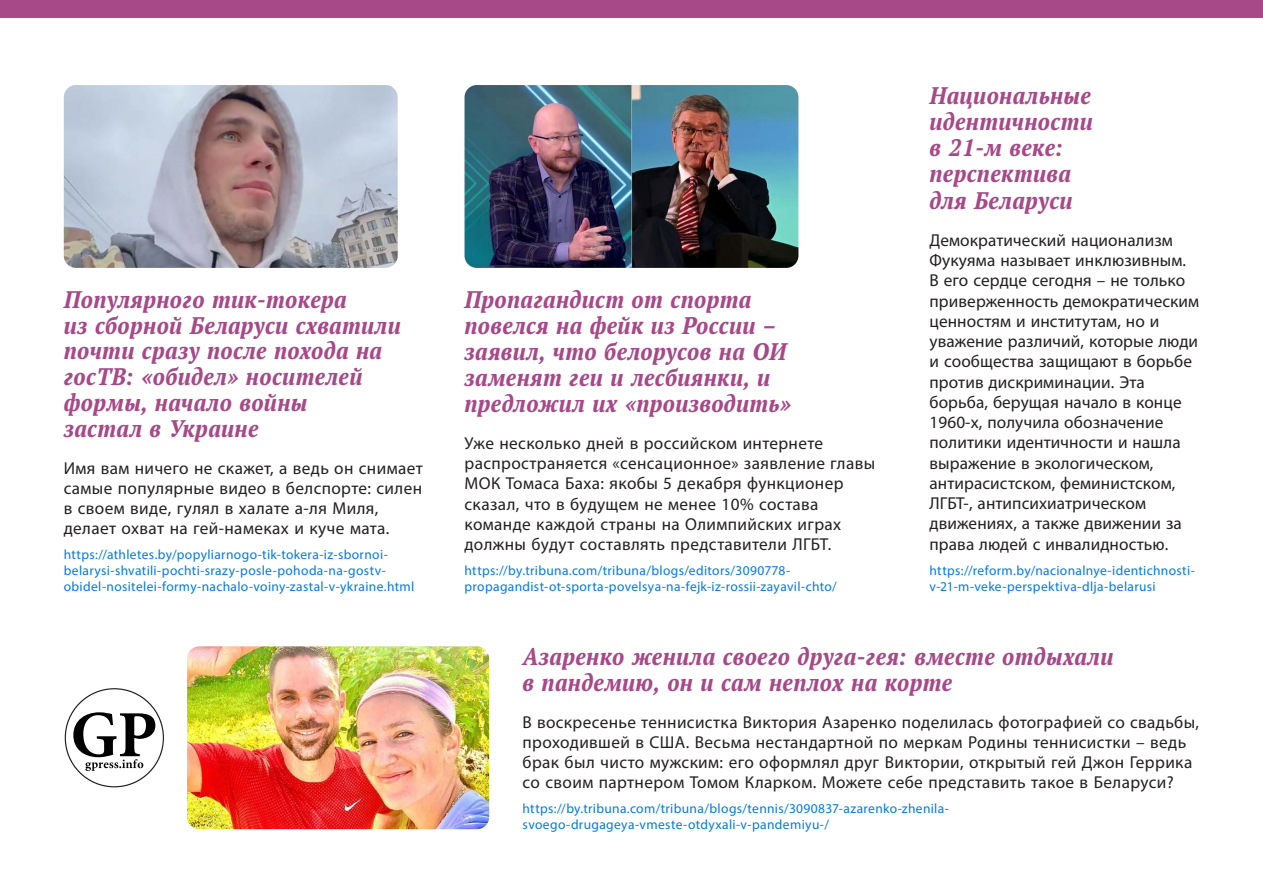
<style>
.page{position:relative;width:1263px;height:893px;background:#fff}
.page>*{position:absolute;margin:0;border:0;box-sizing:border-box;transform-origin:0 0}
.t1{font:italic 700 condensed 24px/26px "PT Serif Pro";letter-spacing:.025em;color:#a74889}
.t2{font:17.25px/20.2px "Myriad Pro";letter-spacing:.015em;color:#231f20}
.t3{font:13.5px/16.2px "Myriad Pro";letter-spacing:.025em;color:#007ae5}
</style>
<div class="page">
<div style="left:0;top:0;width:1263px;height:17px;background:#a74889"></div>
<img style="left:64px;top:85px;width:334px;height:183px">
<img style="left:464px;top:85px;width:334px;height:183px">
<img style="left:187px;top:646px;width:302px;height:183px">
<svg style="left:65px;top:688px;width:99px;height:99px"></svg>
<h1 class="t1" style="left:64px;top:286px;width:338px">Популярного тик-токера<br>из сборной Беларуси схватили почти сразу после похода на госТВ: «обидел» носителей формы, начало войны<br>застал в Украине</h1>
<p class="t2" style="left:64px;top:458px;width:360px">Имя вам ничего не скажет, а ведь он снимает самые популярные видео в белспорте: силен в своем виде, гулял в халате а-ля Миля, делает охват на гей-намеках и куче мата.</p>
<p class="t3" style="left:64px;top:546px;width:352px">https://athletes.by/popyliarnogo-tik-tokera-iz-sbornoi&shy;belarysi-shvatili-pochti-srazy-posle-pohoda-na-gostv&shy;obidel-nositelei-formy-nachalo-voiny-zastal-v-ykraine.html</p>
<h1 class="t1" style="left:464px;top:286px;width:328px">Пропагандист от спорта повелся на фейк из России – заявил, что белорусов на ОИ заменят геи и лесбиянки, и предложил их «производить»</h1>
<p class="t2" style="left:464px;top:433px;width:412px">Уже несколько дней в российском интернете распространяется «сенсационное» заявление главы МОК Томаса Баха: якобы 5 декабря функционер сказал, что в будущем не менее 10% состава команде каждой страны на Олимпийских играх должны будут составлять представители ЛГБТ.</p>
<p class="t3" style="left:464px;top:562px;width:374px">https://by.tribuna.com/tribuna/blogs/editors/3090778- propagandist-ot-sporta-povelsya-na-fejk-iz-rossii-zayavil-chto/</p>
<h1 class="t1" style="left:929px;top:81px;width:165px">Национальные идентичности в 21-м веке: перспектива для Беларуси</h1>
<p class="t2" style="left:929px;top:230px;width:271px">Демократический национализм<br>Фукуяма называет инклюзивным.<br>В его сердце сегодня – не только приверженность демократическим ценностям и институтам, но и уважение различий, которые люди и сообщества защищают в борьбе против дискриминации. Эта борьба, берущая начало в конце<br>1960-х, получила обозначение политики идентичности и нашла выражение в экологическом, антирасистском, феминистском,<br>ЛГБТ-, антипсихиатрическом движениях, а также движении за права людей с инвалидностью.</p>
<p class="t3" style="left:929px;top:562px;width:267px">https://reform.by/nacionalnye-identichnosti&shy;v-21-m-veke-perspektiva-dlja-belarusi</p>
<h1 class="t1" style="left:522px;top:643px;width:592px">Азаренко женила своего друга-гея: вместе отдыхали в пандемию, он и сам неплох на корте</h1>
<p class="t2" style="left:522px;top:712px;width:678px">В воскресенье теннисистка Виктория Азаренко поделилась фотографией со свадьбы, проходившей в США. Весьма нестандартной по меркам Родины теннисистки – ведь брак был чисто мужским: его оформлял друг Виктории, открытый гей Джон Геррика со своим партнером Томом Кларком. Можете себе представить такое в Беларуси?</p>
<p class="t3" style="left:522px;top:800px;width:428px">https://by.tribuna.com/tribuna/blogs/tennis/3090837-azarenko-zhenila&shy;svoego-drugageya-vmeste-otdyxali-v-pandemiyu-/</p>
</div>
